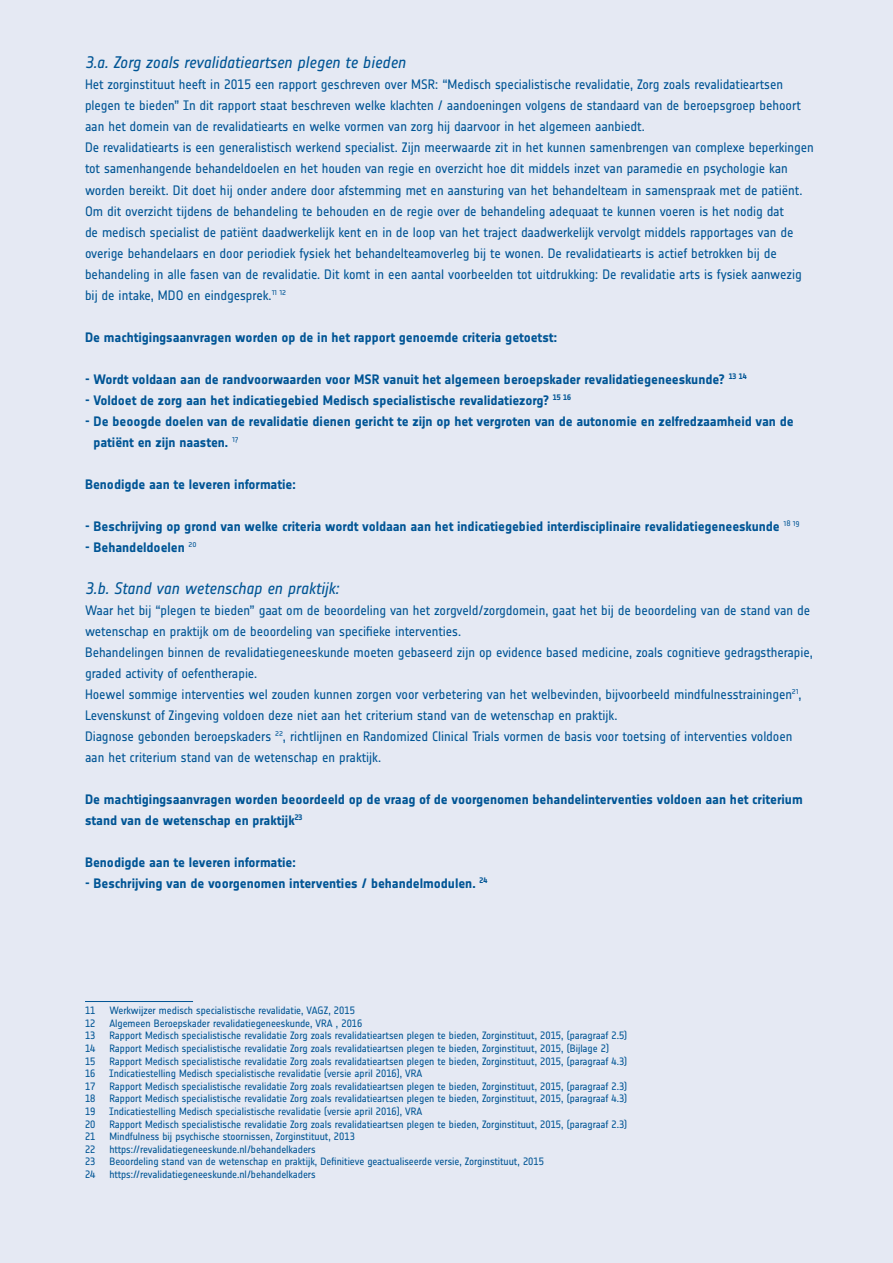
<style>
.page{position:relative;width:893px;height:1263px;background:#e5e9f3}
.page>*{position:absolute;margin:0;border:0;box-sizing:border-box;transform-origin:0 0}
.plat{font:16.5px "Notes Regular Italic Tf";letter-spacing:-.005em;color:#005595}
.plat-2{font:13.5px/21px "Notes Regular Tf";letter-spacing:-.005em;color:#005595}
.plat-3{font:13.5px/21px "Notes Bold Tf";letter-spacing:-.005em;color:#005595}
.plat-4{font:10.5px "Notes Regular Tf";letter-spacing:-.005em;color:#005595}
</style>
<div class="page">
<hr style="left:85px;top:1001px;width:108px;height:1px;background:#005595">
<p class="plat" style="left:85px;top:54px;width:322px">3.a. Zorg zoals revalidatieartsen plegen te bieden</p>
<p class="plat-2" style="left:85px;top:74px;width:717px">Het zorginstituut heeft in 2015 een rapport geschreven over MSR: “Medisch specialistische revalidatie, Zorg zoals revalidatieartsen plegen te bieden” In dit rapport staat beschreven welke klachten / aandoeningen volgens de standaard van de beroepsgroep behoort aan het domein van de revalidatiearts en welke vormen van zorg hij daarvoor in het algemeen aanbiedt.</p>
<p class="plat-2" style="left:85px;top:137px;width:730px">De revalidatiearts is een generalistisch werkend specialist. Zijn meerwaarde zit in het kunnen samenbrengen van complexe beperkingen tot samenhangende behandeldoelen en het houden van regie en overzicht hoe dit middels inzet van paramedie en psychologie kan worden bereikt. Dit doet hij onder andere door afstemming met en aansturing van het behandelteam in samenspraak met de patiënt.<br>Om dit overzicht tijdens de behandeling te behouden en de regie over de behandeling adequaat te kunnen voeren is het nodig dat<br>de medisch specialist de patiënt daadwerkelijk kent en in de loop van het traject daadwerkelijk vervolgt middels rapportages van de overige behandelaars en door periodiek fysiek het behandelteamoverleg bij te wonen. De revalidatiearts is actief betrokken bij de behandeling in alle fasen van de revalidatie. Dit komt in een aantal voorbeelden tot uitdrukking: De revalidatie arts is fysiek aanwezig bij de intake, MDO en eindgesprek.<sup>11</sup> <sup>12</sup></p>
<p class="plat-3" style="left:85px;top:326px;width:474px">De machtigingsaanvragen worden op de in het rapport genoemde criteria getoetst:</p>
<p class="plat-3" style="left:85px;top:368px;width:663px">- Wordt voldaan aan de randvoorwaarden voor MSR vanuit het algemeen beroepskader revalidatiegeneeskunde? <sup>13</sup> <sup>14</sup></p>
<p class="plat-3" style="left:85px;top:389px;width:487px">- Voldoet de zorg aan het indicatiegebied Medisch specialistische revalidatiezorg? <sup>15</sup> <sup>16</sup></p>
<p class="plat-3" style="left:94px;top:410px;width:702px;text-indent:-9px">- De beoogde doelen van de revalidatie dienen gericht te zijn op het vergroten van de autonomie en zelfredzaamheid van de patiënt en zijn naasten. <sup>17</sup></p>
<p class="plat-3" style="left:85px;top:473px;width:212px">Benodigde aan te leveren informatie:</p>
<p class="plat-3" style="left:85px;top:515px;width:716px">- Beschrijving op grond van welke criteria wordt voldaan aan het indicatiegebied interdisciplinaire revalidatiegeneeskunde <sup>18</sup> <sup>19</sup></p>
<p class="plat-3" style="left:85px;top:536px;width:113px">- Behandeldoelen <sup>20</sup></p>
<p class="plat" style="left:85px;top:579px;width:255px">3.b. Stand van wetenschap en praktijk:</p>
<p class="plat-2" style="left:85px;top:599px;width:727px">Waar het bij “plegen te bieden” gaat om de beoordeling van het zorgveld/zorgdomein, gaat het bij de beoordeling van de stand van de wetenschap en praktijk om de beoordeling van specifieke interventies.</p>
<p class="plat-2" style="left:85px;top:641px;width:729px">Behandelingen binnen de revalidatiegeneeskunde moeten gebaseerd zijn op evidence based medicine, zoals cognitieve gedragstherapie, graded activity of oefentherapie.</p>
<p class="plat-2" style="left:85px;top:683px;width:718px">Hoewel sommige interventies wel zouden kunnen zorgen voor verbetering van het welbevinden, bijvoorbeeld mindfulnesstrainingen<sup>21</sup>,<br>Levenskunst of Zingeving voldoen deze niet aan het criterium stand van de wetenschap en praktijk.</p>
<p class="plat-2" style="left:85px;top:725px;width:709px">Diagnose gebonden beroepskaders <sup>22</sup>, richtlijnen en Randomized Clinical Trials vormen de basis voor toetsing of interventies voldoen aan het criterium stand van de wetenschap en praktijk.</p>
<p class="plat-3" style="left:85px;top:788px;width:719px">De machtigingsaanvragen worden beoordeeld op de vraag of de voorgenomen behandelinterventies voldoen aan het criterium stand van de wetenschap en praktijk<sup>23</sup></p>
<p class="plat-3" style="left:85px;top:851px;width:212px">Benodigde aan te leveren informatie:</p>
<p class="plat-3" style="left:85px;top:872px;width:404px">- Beschrijving van de voorgenomen interventies / behandelmodulen. <sup>24</sup></p>
<p class="plat-4" style="left:85px;top:1005px;width:12px">11</p>
<p class="plat-4" style="left:109px;top:1005px;width:247px">Werkwijzer medisch specialistische revalidatie, VAGZ, 2015</p>
<p class="plat-4" style="left:85px;top:1017px;width:12px">12</p>
<p class="plat-4" style="left:109px;top:1017px;width:254px">Algemeen Beroepskader revalidatiegeneeskunde, VRA , 2016</p>
<p class="plat-4" style="left:85px;top:1030px;width:12px">13</p>
<p class="plat-4" style="left:109px;top:1030px;width:519px">Rapport Medisch specialistische revalidatie Zorg zoals revalidatieartsen plegen te bieden, Zorginstituut, 2015, (paragraaf 2.5)</p>
<p class="plat-4" style="left:85px;top:1043px;width:12px">14</p>
<p class="plat-4" style="left:109px;top:1043px;width:501px">Rapport Medisch specialistische revalidatie Zorg zoals revalidatieartsen plegen te bieden, Zorginstituut, 2015, (Bijlage 2)</p>
<p class="plat-4" style="left:85px;top:1055px;width:12px">15</p>
<p class="plat-4" style="left:109px;top:1055px;width:519px">Rapport Medisch specialistische revalidatie Zorg zoals revalidatieartsen plegen te bieden, Zorginstituut, 2015, (paragraaf 4.3)</p>
<p class="plat-4" style="left:85px;top:1068px;width:12px">16</p>
<p class="plat-4" style="left:109px;top:1068px;width:315px">Indicatiestelling Medisch specialistische revalidatie (versie april 2016), VRA</p>
<p class="plat-4" style="left:85px;top:1080px;width:12px">17</p>
<p class="plat-4" style="left:109px;top:1080px;width:519px">Rapport Medisch specialistische revalidatie Zorg zoals revalidatieartsen plegen te bieden, Zorginstituut, 2015, (paragraaf 2.3)</p>
<p class="plat-4" style="left:85px;top:1093px;width:12px">18</p>
<p class="plat-4" style="left:109px;top:1093px;width:519px">Rapport Medisch specialistische revalidatie Zorg zoals revalidatieartsen plegen te bieden, Zorginstituut, 2015, (paragraaf 4.3)</p>
<p class="plat-4" style="left:85px;top:1106px;width:12px">19</p>
<p class="plat-4" style="left:109px;top:1106px;width:315px">Indicatiestelling Medisch specialistische revalidatie (versie april 2016), VRA</p>
<p class="plat-4" style="left:85px;top:1118px;width:12px">20</p>
<p class="plat-4" style="left:109px;top:1118px;width:519px">Rapport Medisch specialistische revalidatie Zorg zoals revalidatieartsen plegen te bieden, Zorginstituut, 2015, (paragraaf 2.3)</p>
<p class="plat-4" style="left:85px;top:1131px;width:12px">21</p>
<p class="plat-4" style="left:109px;top:1131px;width:247px">Mindfulness bij psychische stoornissen, Zorginstituut, 2013</p>
<p class="plat-4" style="left:85px;top:1143px;width:12px">22</p>
<p class="plat-4" style="left:109px;top:1143px;width:208px">https://revalidatiegeneeskunde.nl/behandelkaders</p>
<p class="plat-4" style="left:85px;top:1156px;width:12px">23</p>
<p class="plat-4" style="left:109px;top:1156px;width:436px">Beoordeling stand van de wetenschap en praktijk, Definitieve geactualiseerde versie, Zorginstituut, 2015</p>
<p class="plat-4" style="left:85px;top:1169px;width:12px">24</p>
<p class="plat-4" style="left:109px;top:1169px;width:208px">https://revalidatiegeneeskunde.nl/behandelkaders</p>
</div>
